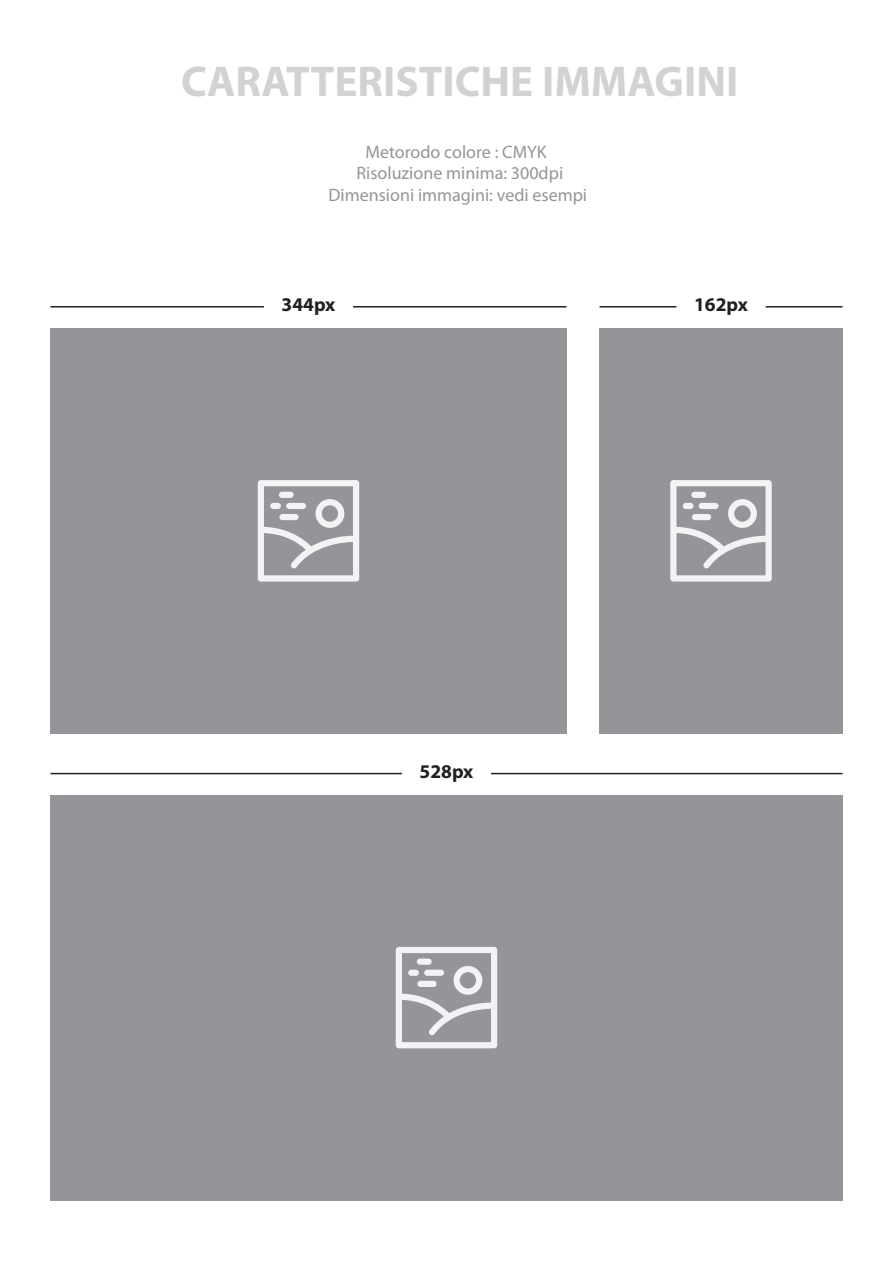
<style>
.page{position:relative;width:893px;height:1263px;background:#fff}
.page>*{position:absolute;margin:0;border:0;box-sizing:border-box;transform-origin:0 0}
.t1{font:700 43.2px "Myriad Pro";color:#d1d2d4}
.t2{font:700 19.5px "Myriad Pro";color:#231f20}
.t3{font:18px/21.6px "Myriad Pro";color:#939598;text-align:center}
</style>
<div class="page">
<div style="left:50px;top:328px;width:516px;height:405px;background:#939598"></div>
<svg style="left:258px;top:480px;width:101px;height:101px"></svg>
<hr style="left:50px;top:306px;width:214px;height:1px;background:#231f20">
<hr style="left:353px;top:306px;width:213px;height:1px;background:#231f20">
<div style="left:599px;top:328px;width:243px;height:405px;background:#939598"></div>
<svg style="left:670px;top:480px;width:102px;height:101px"></svg>
<hr style="left:599px;top:306px;width:77px;height:1px;background:#231f20">
<hr style="left:766px;top:306px;width:76px;height:1px;background:#231f20">
<div style="left:50px;top:795px;width:792px;height:405px;background:#939598"></div>
<svg style="left:396px;top:947px;width:101px;height:101px"></svg>
<hr style="left:50px;top:773px;width:352px;height:1px;background:#231f20">
<hr style="left:491px;top:773px;width:351px;height:1px;background:#231f20">
<h1 class="t1" style="left:181px;top:53px;width:559px">CARATTERISTICHE IMMAGINI</h1>
<p class="t3" style="left:329px;top:140px;width:260px">Metorodo colore : CMYK<br>Risoluzione minima: 300dpi<br>Dimensioni immagini: vedi esempi</p>
<p class="t2" style="left:282px;top:292px;width:55px">344px</p>
<p class="t2" style="left:694px;top:292px;width:55px">162px</p>
<p class="t2" style="left:420px;top:759px;width:55px">528px</p>
</div>
